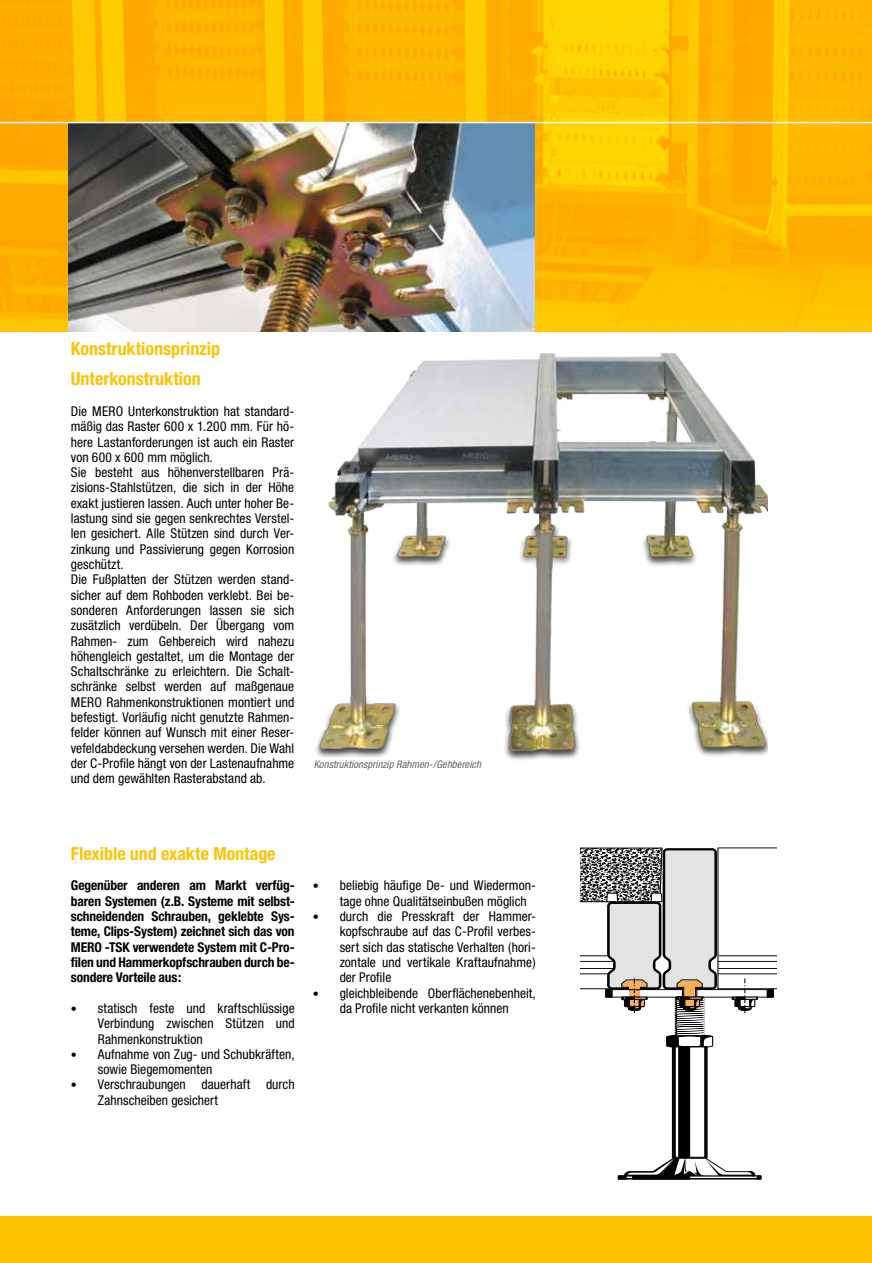
<style>
.page{position:relative;width:872px;height:1263px;background:#fff}
.page>*{position:absolute;margin:0;border:0;box-sizing:border-box;transform-origin:0 0}
.t1{font:700 condensed 18px/30.6px "Helvetica Neue";color:#fdc300}
.t2{font:condensed 13.5px/15.3px "Helvetica Neue";letter-spacing:.005em;color:#000}
.t3{font:700 condensed 13.5px/15.3px "Helvetica Neue";letter-spacing:-.01em;color:#000;text-align:justify}
.t4{font:italic condensed 10.5px "Helvetica Neue";letter-spacing:.01em;color:#636362}
.s1{font-size:12px}
</style>
<div class="page">
<div style="left:0;top:1216px;width:872px;height:47px;background:#fdc300"></div>
<img style="left:0;top:0;width:872px;height:332px">
<img style="left:69px;top:123px;width:465px;height:209px">
<svg style="left:618px;top:1157px;width:143px;height:22px"></svg>
<div style="left:678px;top:1046px;width:12px;height:111px;background:#000;border:1px solid #000"></div>
<hr style="left:672px;top:1046px;width:3px;height:111px;background:#000">
<div style="left:704px;top:1046px;width:3px;height:111px;background:#000;border:1px solid #000"></div>
<svg style="left:581px;top:847px;width:195px;height:201px"></svg>
<hr style="left:581px;top:968px;width:33px;height:1px;background:#000">
<hr style="left:581px;top:961px;width:32px;height:1px;background:#000">
<hr style="left:718px;top:955px;width:58px;height:1px;background:#000">
<hr style="left:718px;top:973px;width:58px;height:1px;background:#000">
<hr style="left:718px;top:968px;width:58px;height:1px;background:#000">
<hr style="left:718px;top:961px;width:58px;height:1px;background:#000">
<img style="left:316px;top:353px;width:451px;height:407px">
<hr style="left:1px;top:122px;width:871px;height:1px;background:#fff">
<h1 class="t1" style="left:71px;top:333px;width:151px">Konstruktionsprinzip<br>Unterkonstruktion</h1>
<p class="t2" style="left:71px;top:403px;width:225px">Die MERO Unterkonstruktion hat standard&shy;mäßig das Raster 600 x 1.200 mm. Für hö&shy;here Lastanforderungen ist auch ein Raster von 600 x 600 mm möglich.<br>Sie besteht aus höhenverstellbaren Prä&shy;zisions-Stahlstützen, die sich in der Höhe exakt justieren lassen. Auch unter hoher Be&shy;lastung sind sie gegen senkrechtes Verstel&shy;len gesichert. Alle Stützen sind durch Ver&shy;zinkung und Passivierung gegen Korrosion geschützt.<br>Die Fußplatten der Stützen werden stand&shy;sicher auf dem Rohboden verklebt. Bei be&shy;sonderen Anforderungen lassen sie sich zusätzlich verdübeln. Der Übergang vom Rahmen- zum Gehbereich wird nahezu höhengleich gestaltet, um die Montage der Schaltschränke zu erleichtern. Die Schalt&shy;schränke selbst werden auf maßgenaue MERO Rahmenkonstruktionen montiert und befestigt. Vorläufig nicht genutzte Rahmen&shy;felder können auf Wunsch mit einer Reser&shy;vefeldabdeckung versehen werden. Die Wahl der C-Profile hängt von der Lastenaufnahme und dem gewählten Rasterabstand ab.</p>
<p class="t4" style="left:314px;top:758px;width:169px">Konstruktionsprinzip Rahmen-/Gehbereich</p>
<h1 class="t1" style="left:71px;top:838px;width:206px">Flexible und exakte Montage</h1>
<p class="t3" style="left:71px;top:878px;width:225px">Gegenüber anderen am Markt verfüg&shy;baren Systemen (z.B. Systeme mit selbst&shy;schneidenden Schrauben, geklebte Sys&shy;teme, Clips-System) zeichnet sich das von MERO -TSK verwendete System mit C-Pro&shy;filen und Hammerkopfschrauben durch be&shy;sondere Vorteile aus:</p>
<p class="t2" style="left:98px;top:1000px;width:198px;text-align:justify;text-indent:-27px"><span class="s1">•</span> statisch feste und kraftschlüssige Verbindung zwischen Stützen und Rahmenkonstruktion</p>
<p class="t2" style="left:98px;top:1046px;width:198px;text-indent:-27px"><span class="s1">•</span> Aufnahme von Zug- und Schubkräften, sowie Biegemomenten</p>
<p class="t2" style="left:98px;top:1077px;width:198px;text-indent:-27px"><span class="s1">•</span> Verschraubungen dauerhaft durch<br>Zahnscheiben gesichert</p>
<p class="t2" style="left:340px;top:878px;width:198px;text-indent:-27px"><span class="s1">•</span> beliebig häufige De- und Wiedermon&shy;tage ohne Qualitätseinbußen möglich</p>
<p class="t2" style="left:340px;top:908px;width:198px;text-align:justify;text-indent:-27px"><span class="s1">•</span> durch die Presskraft der Hammer&shy;kopfschraube auf das C-Profil verbes&shy;sert sich das statische Verhalten (hori&shy;zontale und vertikale Kraftaufnahme) der Profile</p>
<p class="t2" style="left:313px;top:985px;width:225px;text-align:center"><span class="s1">•</span> gleichbleibende Oberflächenebenheit, da Profile nicht verkanten können</p>
</div>
